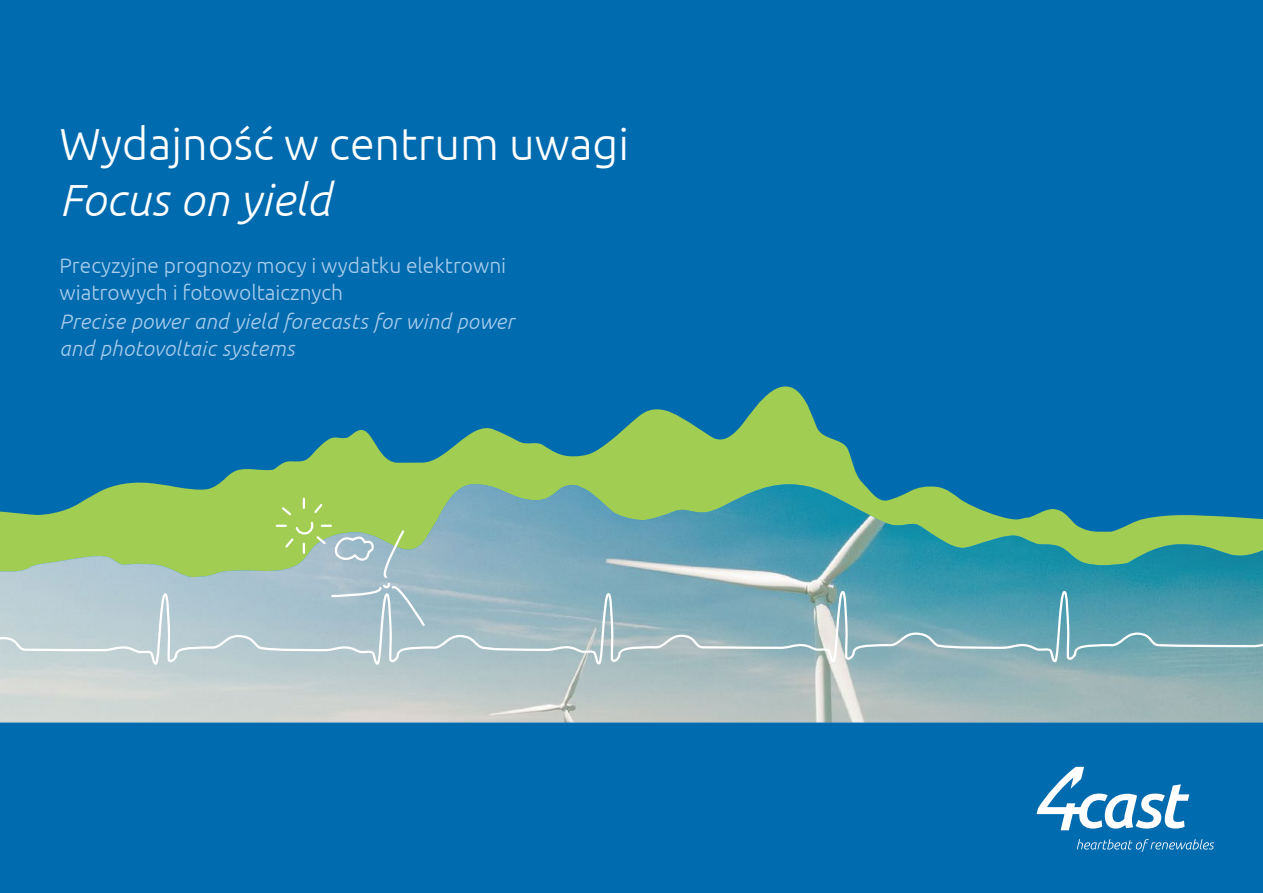
<style>
.page{position:relative;width:1263px;height:893px;background:#006baf}
.page>*{position:absolute;margin:0;border:0;box-sizing:border-box;transform-origin:0 0}
.t1{font:300 45px "Ubuntu";color:#fff}
.t2{font:italic 300 45px "Ubuntu";letter-spacing:.01em;color:#fff}
.t3{font:300 21px/27px "Ubuntu";color:#abcded}
.t4{font:italic 300 21px/27px "Ubuntu";letter-spacing:.02em;color:#abcded}
</style>
<div class="page">
<svg style="left:223px;top:386px;width:637px;height:94px"></svg>
<img style="left:0;top:482px;width:1263px;height:240px">
<svg style="left:1036px;top:767px;width:153px;height:63px"></svg>
<svg style="left:1077px;top:839px;width:137px;height:13px"></svg>
<svg style="left:0;top:496px;width:1263px;height:170px;background:#82b4a9"></svg>
<h1 class="t1" style="left:60px;top:117px;width:571px">Wydajność w centrum uwagi</h1>
<h1 class="t2" style="left:60px;top:173px;width:273px">Focus on yield</h1>
<p class="t3" style="left:60px;top:251px;width:448px">Precyzyjne prognozy mocy i wydatku elektrowni wiatrowych i fotowoltaicznych</p>
<p class="t4" style="left:60px;top:307px;width:456px">Precise power and yield forecasts for wind power and photovoltaic systems</p>
</div>
